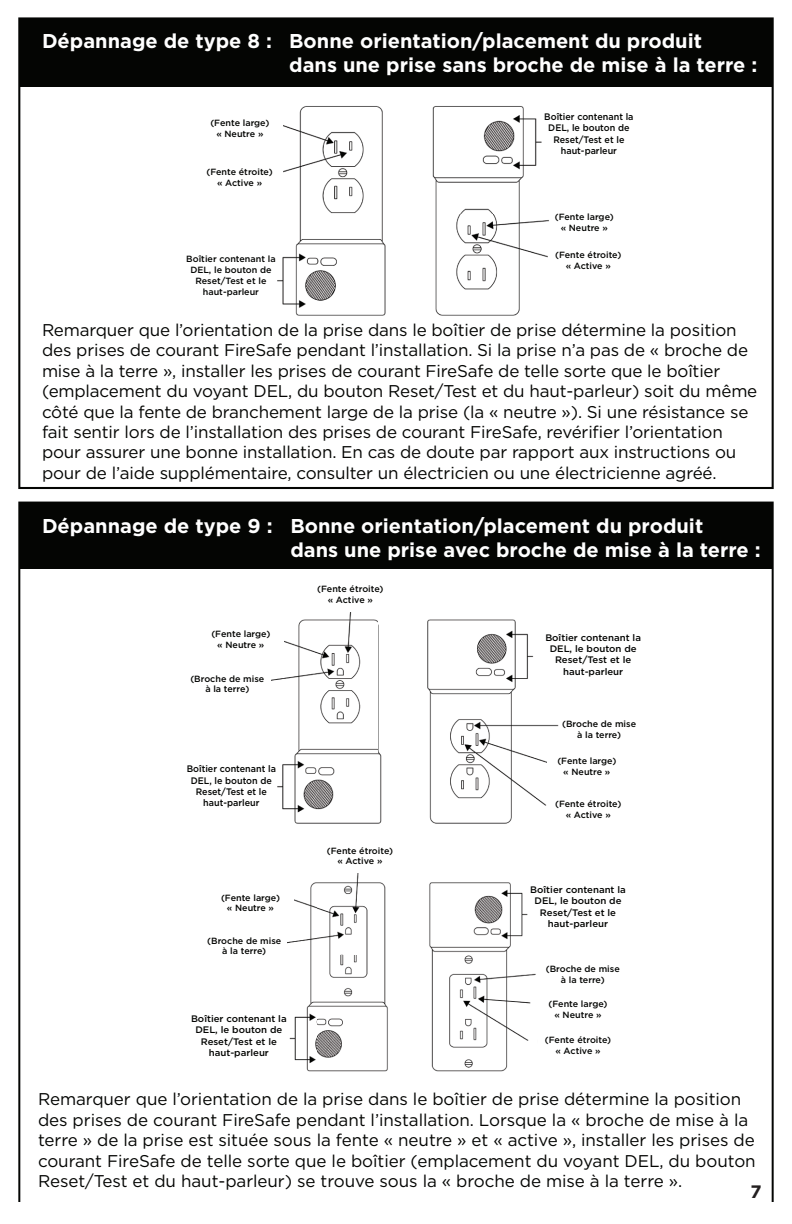
<style>
.page{position:relative;width:792px;height:1224px;background:#fff}
.page>*{position:absolute;margin:0;border:0;box-sizing:border-box;transform-origin:0 0}
.t1{font:700 20px/24px "Gotham";color:#fff}
.t2{font:700 18px "Gotham";color:#231f20}
.t3{font:17px/20.4px "Gotham";letter-spacing:-.01em;color:#040503}
.t4{font:500 9.4px/11.4px "Gotham";color:#040503;text-align:center}
.t5{font:500 9.4px/11.4px "Gotham";color:#040503;text-align:center;scale:.95 1}
.t6{font:500 9px/10.8px "Gotham";color:#040503;text-align:center}
</style>
<div class="page">
<img style="left:271px;top:612px;width:288px;height:212px">
<img style="left:287px;top:882px;width:30px;height:190px">
<img style="left:317px;top:873px;width:219px;height:199px">
<img style="left:277px;top:106px;width:272px;height:210px">
<div style="left:19px;top:18px;width:754px;height:69px;background:#040503"></div>
<div style="left:19px;top:503px;width:754px;height:66px;background:#040503"></div>
<div style="left:200px;top:117px;width:83px;height:28px;background:#fff"></div>
<div style="left:201px;top:628px;width:83px;height:29px;background:#fff"></div>
<div style="left:547px;top:755px;width:83px;height:28px;background:#fff"></div>
<div style="left:549px;top:798px;width:82px;height:29px;background:#fff"></div>
<div style="left:211px;top:891px;width:83px;height:29px;background:#fff"></div>
<div style="left:185px;top:166px;width:98px;height:28px;background:#fff"></div>
<div style="left:546px;top:110px;width:89px;height:58px;background:#fff"></div>
<div style="left:189px;top:762px;width:88px;height:58px;background:#fff"></div>
<div style="left:547px;top:631px;width:95px;height:58px;background:#fff"></div>
<div style="left:532px;top:883px;width:95px;height:58px;background:#fff"></div>
<div style="left:193px;top:1012px;width:95px;height:58px;background:#fff"></div>
<p class="t1" style="left:289px;top:29px;width:470px;text-indent:-247px">Dépannage de type 8 : Bonne orientation/placement du produit<br>dans une prise sans broche de mise à la terre :</p>
<p class="t6" style="left:210px;top:117px;width:61px">(Fente large) « Neutre »</p>
<p class="t6" style="left:206px;top:166px;width:68px">(Fente étroite) « Active »</p>
<p class="t6" style="left:186px;top:254px;width:91px">Boîtier contenant la<br>DEL, le bouton de<br>Reset/Test et le haut-parleur</p>
<p class="t5" style="left:544px;top:111px;width:96px">Boîtier contenant la<br>DEL, le bouton de<br>Reset/Test et le haut-parleur</p>
<p class="t6" style="left:555px;top:211px;width:61px">(Fente large) « Neutre »</p>
<p class="t6" style="left:555px;top:249px;width:68px">(Fente étroite) « Active »</p>
<p class="t3" style="left:42px;top:319px;width:717px">Remarquer que l’orientation de la prise dans le boîtier de prise détermine la position des prises de courant FireSafe pendant l’installation. Si la prise n’a pas de « broche de mise à la terre », installer les prises de courant FireSafe de telle sorte que le boîtier (emplacement du voyant DEL, du bouton Reset/Test et du haut-parleur) soit du même côté que la fente de branchement large de la prise (la « neutre »). Si une résistance se fait sentir lors de l’installation des prises de courant FireSafe, revérifier l’orientation pour assurer une bonne installation. En cas de doute par rapport aux instructions ou pour de l’aide supplémentaire, consulter un électricien ou une électricienne agréé.</p>
<p class="t1" style="left:290px;top:513px;width:472px;text-indent:-248px">Dépannage de type 9 : Bonne orientation/placement du produit<br>dans une prise avec broche de mise à la terre :</p>
<p class="t6" style="left:211px;top:629px;width:61px">(Fente large) « Neutre »</p>
<p class="t6" style="left:190px;top:673px;width:76px">(Broche de mise à la terre)</p>
<p class="t5" style="left:187px;top:763px;width:96px">Boîtier contenant la<br>DEL, le bouton de<br>Reset/Test et le haut-parleur</p>
<p class="t6" style="left:221px;top:892px;width:61px">(Fente large) « Neutre »</p>
<p class="t6" style="left:207px;top:935px;width:76px">(Broche de mise à la terre)</p>
<p class="t4" style="left:191px;top:1013px;width:97px">Boîtier contenant la<br>DEL, le bouton de<br>Reset/Test et le haut-parleur</p>
<p class="t6" style="left:317px;top:583px;width:68px">(Fente étroite) « Active »</p>
<p class="t6" style="left:327px;top:845px;width:68px">(Fente étroite) « Active »</p>
<p class="t4" style="left:545px;top:631px;width:97px">Boîtier contenant la<br>DEL, le bouton de<br>Reset/Test et le haut-parleur</p>
<p class="t5" style="left:551px;top:631px;width:85px">(Larger Opening) “Neutral”</p>
<p class="t5" style="left:553px;top:631px;width:85px">(Larger Op ing) “Neutral”</p>
<p class="t6" style="left:562px;top:719px;width:76px">(Broche de mise à la terre)</p>
<p class="t6" style="left:557px;top:755px;width:61px">(Fente large) « Neutre »</p>
<p class="t6" style="left:555px;top:799px;width:68px">(Fente étroite) « Active »</p>
<p class="t4" style="left:530px;top:884px;width:97px">Boîtier contenant la<br>DEL, le bouton de<br>Reset/Test et le haut-parleur</p>
<p class="t6" style="left:546px;top:964px;width:76px">(Broche de mise à la terre)</p>
<p class="t6" style="left:549px;top:998px;width:61px">(Fente large) « Neutre »</p>
<p class="t6" style="left:545px;top:1035px;width:68px">(Fente étroite) « Active »</p>
<p class="t3" style="left:38px;top:1089px;width:719px">Remarquer que l’orientation de la prise dans le boîtier de prise détermine la position des prises de courant FireSafe pendant l’installation. Lorsque la « broche de mise à la terre » de la prise est située sous la fente « neutre » et « active », installer les prises de courant FireSafe de telle sorte que le boîtier (emplacement du voyant DEL, du bouton Reset/Test et du haut-parleur) se trouve sous la « broche de mise à la terre ».</p>
<p class="t2" style="left:751px;top:1180px;width:13px">7</p>
</div>
